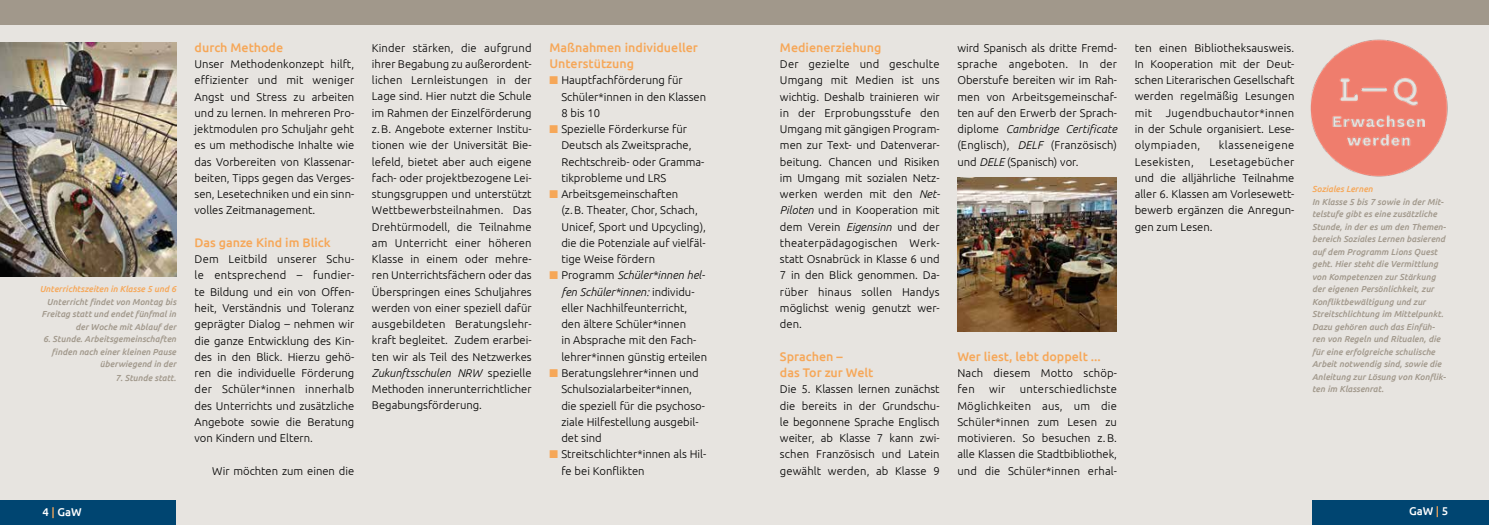
<style>
.page{position:relative;width:1489px;height:525px;background:#fff}
.page>*{position:absolute;margin:0;border:0;box-sizing:border-box;transform-origin:0 0}
.t1{font:500 12.5px/16.2px "Ubuntu";color:#f6a758}
.t2{font:300 11.25px/16.2px "Ubuntu";color:#000;text-align:justify}
.t3{font:300 11.25px/16.2px "Ubuntu";letter-spacing:.02em;color:#000}
.t4{font:300 11.25px "Ubuntu";letter-spacing:.04em;color:#000}
.t5{font:300 11.25px "Ubuntu";letter-spacing:.03em;color:#000}
.t6{font:500 11.25px "Ubuntu";color:#fff}
.t7{font:italic 500 8.75px/12.5px "Ubuntu";color:#a1988b;text-align:right}
.t8{font:italic 500 8.75px "Ubuntu";color:#f6a758}
.s1{font-style:italic}
.s2{color:#f6a758}
</style>
<div class="page">
<div style="left:0;top:0;width:1488px;height:524px;background:#e7e4e0"></div>
<div style="left:0;top:0;width:1488px;height:25px;background:#a1988b"></div>
<div style="left:0;top:500px;width:176px;height:24px;background:#004571"></div>
<div style="left:1311px;top:500px;width:177px;height:24px;background:#004571"></div>
<img style="left:0;top:43px;width:176px;height:233px">
<img style="left:1310px;top:39px;width:138px;height:138px">
<img style="left:957px;top:177px;width:159px;height:154px">
<p class="t8" style="left:40px;top:284px;width:138px">Unterrichtszeiten in Klasse 5 und 6</p>
<p class="t7" style="left:42px;top:295px;width:136px">Unterricht findet von Montag bis<br>Freitag statt und endet fünfmal in der Woche mit Ablauf der</p>
<p class="t7" style="left:43px;top:332px;width:134px">6. Stunde. Arbeitsgemeinschaften finden nach einer kleinen Pause überwiegend in der</p>
<p class="t7" style="left:115px;top:371px;width:62px">7. Stunde statt.</p>
<p class="t1" style="left:194px;top:39px;width:90px">durch Methode</p>
<p class="t2" style="left:194px;top:56px;width:161px">Unser Methodenkonzept hilft, effizienter und mit weniger Angst und Stress zu arbeiten und zu lernen. In mehreren Pro&shy;jektmodulen pro Schuljahr geht es um methodische Inhalte wie das Vorbereiten von Klassenar&shy;beiten, Tipps gegen das Verges&shy;sen, Lesetechniken und ein sinn&shy;volles Zeitmanagement.</p>
<p class="t1" style="left:194px;top:234px;width:138px">Das ganze Kind im Blick</p>
<p class="t2" style="left:194px;top:251px;width:161px">Dem Leitbild unserer Schu&shy;le entsprechend – fundier&shy;te Bildung und ein von Offen&shy;heit, Verständnis und Toleranz geprägter Dialog – nehmen wir die ganze Entwicklung des Kin&shy;des in den Blick. Hierzu gehö&shy;ren die individuelle Förderung der Schüler*innen innerhalb des Unterrichts und zusätzliche Angebote sowie die Beratung von Kindern und Eltern.</p>
<p class="t2" style="left:212px;top:462px;width:143px">Wir möchten zum einen die</p>
<p class="t2" style="left:372px;top:39px;width:161px">Kinder stärken, die aufgrund ihrer Begabung zu außerordent&shy;lichen Lernleistungen in der Lage sind. Hier nutzt die Schule im Rahmen der Einzelförderung z.B. Angebote externer Institu&shy;tionen wie der Universität Bie&shy;lefeld, bietet aber auch eigene fach- oder projektbezogene Lei&shy;stungsgruppen und unterstützt Wettbewerbsteilnahmen. Das Drehtürmodell, die Teilnahme am Unterricht einer höheren Klasse in einem oder mehre&shy;ren Unterrichtsfächern oder das Überspringen eines Schuljahres werden von einer speziell dafür ausgebildeten Beratungslehr&shy;kraft begleitet. Zudem erarbei&shy;ten wir als Teil des Netzwerkes <span class="s1">Zukunftsschulen NRW</span> spezielle Methoden innerunterrichtlicher Begabungsförderung.</p>
<p class="t1" style="left:549px;top:39px;width:150px">Maßnahmen individueller<br>Unterstützung</p>
<p class="t2" style="left:561px;top:72px;width:146px;text-align:left;text-indent:-12px"><span class="s2">■</span> Hauptfachförderung für<br>Schüler*innen in den Klassen<br>8 bis 10</p>
<p class="t2" style="left:561px;top:121px;width:144px;text-align:left;text-indent:-12px"><span class="s2">■</span> Spezielle Förderkurse für<br>Deutsch als Zweitsprache,<br>Rechtschreib- oder Gramma&shy;tikprobleme und LRS</p>
<p class="t2" style="left:561px;top:185px;width:146px;text-align:left;text-indent:-12px"><span class="s2">■</span> Arbeitsgemeinschaften<br>(z.B. Theater, Chor, Schach,<br>Unicef, Sport und Upcycling), die die Potenziale auf vielfäl&shy;tige Weise fördern</p>
<p class="t2" style="left:561px;top:267px;width:147px;text-align:left;text-indent:-12px"><span class="s2">■</span> Programm <span class="s1">Schüler*innen hel&shy;fen Schüler*innen:</span> individu&shy;eller Nachhilfeunterricht, den ältere Schüler*innen<br>in Absprache mit den Fach&shy;lehrer*innen günstig erteilen</p>
<p class="t2" style="left:561px;top:364px;width:145px;text-align:left;text-indent:-12px"><span class="s2">■</span> Beratungslehrer*innen und<br>Schulsozialarbeiter*innen, die speziell für die psychoso&shy;ziale Hilfestellung ausgebil&shy;det sind</p>
<p class="t2" style="left:561px;top:445px;width:146px;text-indent:-12px"><span class="s2">■</span> Streitschlichter*innen als Hil&shy;fe bei Konflikten</p>
<p class="t1" style="left:780px;top:39px;width:103px">Medienerziehung</p>
<p class="t2" style="left:780px;top:56px;width:162px">Der gezielte und geschulte Umgang mit Medien ist uns wichtig. Deshalb trainieren wir in der Erprobungsstufe den Umgang mit gängigen Program&shy;men zur Text- und Datenverar&shy;beitung. Chancen und Risiken im Umgang mit sozialen Netz&shy;werken werden mit den <span class="s1">Net-Piloten</span> und in Kooperation mit dem Verein <span class="s1">Eigensinn</span> und der theaterpädagogischen Werk&shy;statt Osnabrück in Klasse 6 und 7 in den Blick genommen. Da&shy;rüber hinaus sollen Handys möglichst wenig genutzt wer&shy;den.</p>
<p class="t1" style="left:780px;top:347px;width:95px">Sprachen –<br>das Tor zur Welt</p>
<p class="t2" style="left:780px;top:381px;width:161px">Die 5. Klassen lernen zunächst die bereits in der Grundschu&shy;le begonnene Sprache Englisch weiter, ab Klasse 7 kann zwi&shy;schen Französisch und Latein gewählt werden, ab Klasse 9</p>
<p class="t2" style="left:957px;top:39px;width:161px">wird Spanisch als dritte Fremd&shy;sprache angeboten. In der Oberstufe bereiten wir im Rah&shy;men von Arbeitsgemeinschaf&shy;ten auf den Erwerb der Sprach&shy;diplome <span class="s1">Cambridge Certificate </span>(Englisch), <span class="s1">DELF</span> (Französisch) und <span class="s1">DELE</span> (Spanisch) vor.</p>
<p class="t2" style="left:1134px;top:39px;width:161px">ten einen Bibliotheksausweis.<br>In Kooperation mit der Deut&shy;schen Literarischen Gesellschaft werden regelmäßig Lesungen mit Jugendbuchautor*innen in der Schule organisiert. Lese&shy;olympiaden,</p>
<p class="t4" style="left:1218px;top:138px;width:77px">klasseneigene</p>
<p class="t2" style="left:1134px;top:153px;width:161px;text-indent:75px">Lesetagebücher und die alljährliche Teilnahme aller 6. Klassen am Vorlesewett&shy;bewerb ergänzen die Anregun&shy;gen zum Lesen.</p>
<p class="t5" style="left:1134px;top:155px;width:61px">Lesekisten,</p>
<p class="t1" style="left:957px;top:347px;width:145px">Wer liest, lebt doppelt ...</p>
<p class="t3" style="left:957px;top:364px;width:161px">Nach diesem Motto schöp&shy;fen</p>
<p class="t2" style="left:957px;top:381px;width:161px;text-indent:63px">unterschiedlichste Möglichkeiten aus, um die Schüler*innen zum Lesen zu motivieren. So besuchen z.B. alle Klassen die Stadtbibliothek, und die Schüler*innen erhal-</p>
<p class="t2" style="left:989px;top:381px;width:18px">wir</p>
<p class="t8" style="left:1311px;top:183px;width:62px">Soziales Lernen</p>
<p class="t7" style="left:1311px;top:195px;width:135px;text-align:left">In Klasse 5 bis 7 sowie in der Mit&shy;telstufe gibt es eine zusätzliche<br>Stunde, in der es um den Themen&shy;bereich Soziales Lernen basierend auf dem Programm Lions Quest geht. Hier steht die Vermittlung von Kompetenzen zur Stärkung der eigenen Persönlichkeit, zur<br>Konfliktbewältigung und zur<br>Streitschlichtung im Mittelpunkt.<br>Dazu gehören auch das Einfüh&shy;ren von Regeln und Ritualen, die für eine erfolgreiche schulische<br>Arbeit notwendig sind, sowie die<br>Anleitung zur Lösung von Konflik&shy;ten im Klassenrat.</p>
<p class="t6" style="left:43px;top:504px;width:41px">4 <span class="s2">|</span> GaW</p>
<p class="t6" style="left:1408px;top:503px;width:41px">GaW <span class="s2">|</span> 5</p>
</div>
